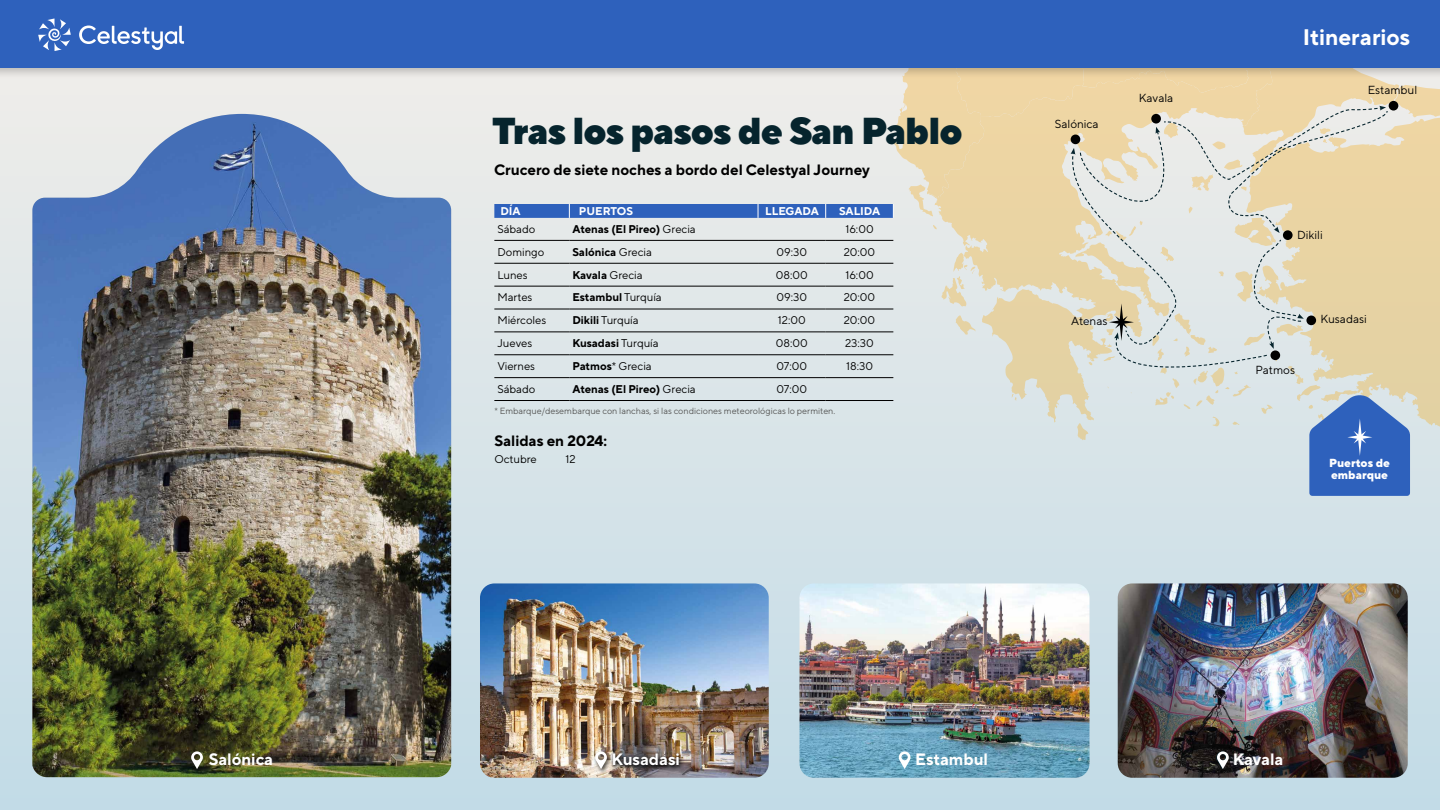
<style>
.page{position:relative;width:1440px;height:810px;background:#fff}
.page>*{position:absolute;margin:0;border:0;box-sizing:border-box;transform-origin:0 0}
.t1{font:900 37.5px "TT Norms Pro";letter-spacing:-.025em;color:#06242d}
.t2{font:700 22.5px "TT Norms Pro";color:#fff}
.t3{font:700 16.5px "TT Norms Pro";color:#fff}
.t4{font:700 15px "TT Norms Pro";color:#000}
.t5{font:11.7px "TT Norms Pro";color:#000}
.t6{font:800 11.7px/11.7px "TT Norms Pro";color:#fff}
.t7{font:11.25px "TT Norms Pro";color:#000}
.t8{font:700 11.25px "TT Norms Pro";color:#000}
.t9{font:700 11.25px "TT Norms Pro";color:#fff}
.t10{font:8.93px "TT Norms Pro";color:#575756}
.s1{font-weight:400}
.s2{font-weight:700}
</style>
<div class="page">
<div style="left:0;top:0;width:1440px;height:810px;background:linear-gradient(to bottom,#f3efea,#c2dbe7)"></div>
<svg style="left:1410px;top:80px;width:30px;height:352px;background:#e8d5a8"></svg>
<div style="left:0;top:0;width:1440px;height:80px;background:#000;opacity:.23"></div>
<div style="left:0;top:0;width:1440px;height:68px;background:#2e61bc"></div>
<img style="left:480px;top:583px;width:289px;height:195px">
<img style="left:800px;top:583px;width:290px;height:195px">
<img style="left:1118px;top:583px;width:290px;height:195px">
<svg style="left:899px;top:751px;width:12px;height:18px"></svg>
<div style="left:593px;top:750px;width:92px;height:25px;background:#000;opacity:.75"></div>
<div style="left:611px;top:751px;width:71px;height:17px;background:#000;opacity:.85"></div>
<svg style="left:595px;top:751px;width:12px;height:18px"></svg>
<img style="left:32px;top:114px;width:419px;height:663px">
<svg style="left:191px;top:751px;width:12px;height:18px"></svg>
<svg style="left:1216px;top:751px;width:13px;height:18px"></svg>
<svg style="left:38px;top:18px;width:33px;height:33px"></svg>
<svg style="left:79px;top:26px;width:105px;height:24px"></svg>
<svg style="left:494px;top:68px;width:916px;height:428px;background:#d9dad2"></svg>
<h1 class="t1" style="left:492px;top:106px;width:472px">Tras los pasos de San Pablo</h1>
<h3 class="t4" style="left:494px;top:160px;width:377px">Crucero de siete noches a bordo del Celestyal Journey</h3>
<p class="t9" style="left:500px;top:204px;width:22px">DÍA</p>
<p class="t9" style="left:579px;top:204px;width:56px">PUERTOS</p>
<p class="t9" style="left:765px;top:204px;width:55px">LLEGADA</p>
<p class="t9" style="left:839px;top:204px;width:43px">SALIDA</p>
<p class="t7" style="left:497px;top:222px;width:40px">Sábado</p>
<p class="t8" style="left:572px;top:222px;width:125px">Atenas (El Pireo) <span class="s1">Grecia</span></p>
<p class="t7" style="left:845px;top:222px;width:30px">16:00</p>
<p class="t7" style="left:497px;top:245px;width:48px">Domingo</p>
<p class="t8" style="left:572px;top:244px;width:81px">Salónica <span class="s1">Grecia</span></p>
<p class="t7" style="left:777px;top:245px;width:32px">09:30</p>
<p class="t7" style="left:844px;top:245px;width:33px">20:00</p>
<p class="t7" style="left:497px;top:267px;width:32px">Lunes</p>
<p class="t8" style="left:572px;top:267px;width:72px">Kavala <span class="s1">Grecia</span></p>
<p class="t7" style="left:776px;top:267px;width:33px">08:00</p>
<p class="t7" style="left:845px;top:267px;width:30px">16:00</p>
<p class="t7" style="left:497px;top:290px;width:37px">Martes</p>
<p class="t8" style="left:572px;top:290px;width:91px">Estambul <span class="s1">Turquía</span></p>
<p class="t7" style="left:777px;top:290px;width:32px">09:30</p>
<p class="t7" style="left:844px;top:290px;width:33px">20:00</p>
<p class="t7" style="left:497px;top:313px;width:50px">Miércoles</p>
<p class="t7" style="left:572px;top:313px;width:68px"><span class="s2">Dikili</span> Turquía</p>
<p class="t7" style="left:778px;top:313px;width:29px">12:00</p>
<p class="t7" style="left:844px;top:313px;width:33px">20:00</p>
<p class="t7" style="left:497px;top:336px;width:36px">Jueves</p>
<p class="t8" style="left:572px;top:336px;width:88px">Kusadasi <span class="s1">Turquía</span></p>
<p class="t7" style="left:776px;top:336px;width:33px">08:00</p>
<p class="t7" style="left:845px;top:336px;width:30px">23:30</p>
<p class="t7" style="left:497px;top:359px;width:39px">Viernes</p>
<p class="t7" style="left:572px;top:359px;width:81px"><span class="s2">Patmos</span>* Grecia</p>
<p class="t7" style="left:777px;top:359px;width:32px">07:00</p>
<p class="t7" style="left:846px;top:359px;width:28px">18:30</p>
<p class="t7" style="left:497px;top:382px;width:40px">Sábado</p>
<p class="t8" style="left:572px;top:382px;width:125px">Atenas (El Pireo) <span class="s1">Grecia</span></p>
<p class="t7" style="left:777px;top:382px;width:32px">07:00</p>
<p class="t10" style="left:494px;top:405px;width:343px">* Embarque/desembarque con lanchas, si las condiciones meteorológicas lo permiten.</p>
<h3 class="t4" style="left:494px;top:431px;width:114px">Salidas en 2024:</h3>
<p class="t7" style="left:494px;top:452px;width:44px">Octubre</p>
<p class="t7" style="left:566px;top:452px;width:12px">12</p>
<p class="t5" style="left:1055px;top:117px;width:45px">Salónica</p>
<p class="t5" style="left:1139px;top:90px;width:36px">Kavala</p>
<p class="t5" style="left:1071px;top:314px;width:38px">Atenas</p>
<h2 class="t2" style="left:1303px;top:22px;width:109px">Itinerarios</h2>
<p class="t5" style="left:1368px;top:83px;width:51px">Estambul</p>
<p class="t5" style="left:1297px;top:227px;width:27px">Dikili</p>
<p class="t5" style="left:1256px;top:362px;width:41px">Patmos</p>
<p class="t5" style="left:1320px;top:311px;width:48px">Kusadasi</p>
<p class="t6" style="left:1329px;top:457px;width:62px">Puertos de embarque</p>
<h3 class="t3" style="left:209px;top:749px;width:66px">Salónica</h3>
<h3 class="t3" style="left:612px;top:749px;width:70px">Kusadasi</h3>
<h3 class="t3" style="left:915px;top:749px;width:74px">Estambul</h3>
<h3 class="t3" style="left:1233px;top:749px;width:52px">Kavala</h3>
</div>
